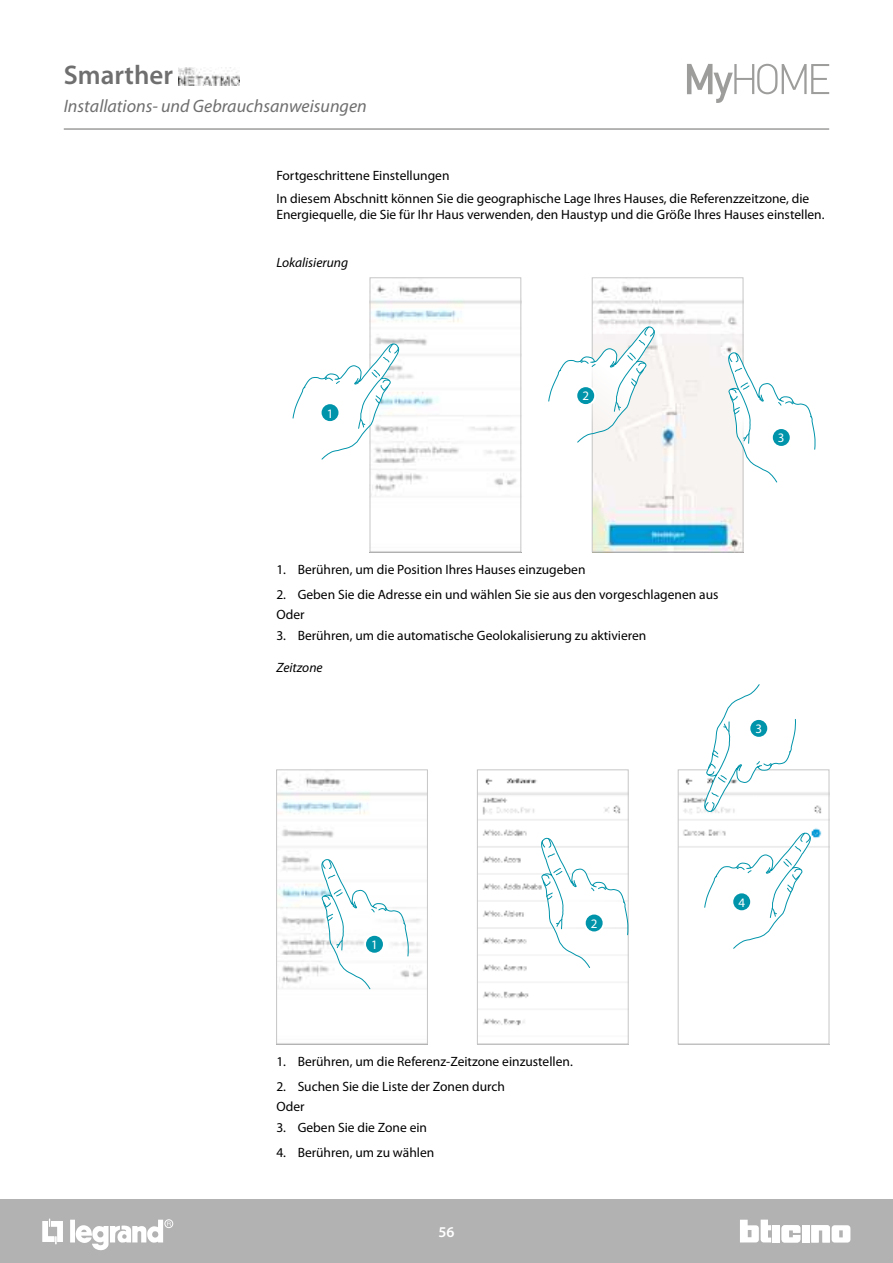
<style>
.page{position:relative;width:893px;height:1263px;background:#fff}
.page>*{position:absolute;margin:0;border:0;box-sizing:border-box;transform-origin:0 0}
.t1{font:600 27px "Myriad Pro";color:#706f6f}
.t2{font:italic 18px "Myriad Pro";color:#706f6f}
.t3{font:600 15px "Myriad Pro";color:#fff}
.t4{font:13.5px/16.2px "Myriad Pro";color:#000}
.t5{font:italic 13.5px "Myriad Pro";color:#000}
.t6{font:13.05px "Myriad Pro";color:#fff}
</style>
<div class="page">
<div style="left:0;top:1199px;width:893px;height:64px;background:#b2b2b2"></div>
<hr style="left:64px;top:128px;width:765px;height:2px;background:#9d9d9c">
<div style="left:772px;top:1225px;width:8px;height:17px;background:#fff"></div>
<div style="left:802px;top:1225px;width:8px;height:17px;background:#fff"></div>
<svg style="left:740px;top:1219px;width:31px;height:23px"></svg>
<svg style="left:782px;top:1225px;width:18px;height:17px"></svg>
<svg style="left:811px;top:1225px;width:39px;height:17px"></svg>
<svg style="left:687px;top:64px;width:142px;height:39px"></svg>
<div style="left:70px;top:1220px;width:5px;height:22px;background:#fff"></div>
<svg style="left:43px;top:1219px;width:20px;height:25px"></svg>
<div style="left:165px;top:1219px;width:8px;height:9px;border:1px solid #fff;border-radius:50%"></div>
<svg style="left:75px;top:1220px;width:96px;height:31px"></svg>
<img style="left:179px;top:67px;width:61px;height:18px">
<img style="left:594px;top:282px;width:147px;height:268px">
<div style="left:592px;top:278px;width:151px;height:274px;border:1px solid #c6c6c6"></div>
<svg style="left:728px;top:352px;width:88px;height:131px"></svg>
<svg style="left:771px;top:427px;width:21px;height:21px"></svg>
<div style="left:773px;top:429px;width:17px;height:17px;background:#0094aa;border-radius:50%"></div>
<img style="left:372px;top:285px;width:147px;height:212px">
<div style="left:370px;top:278px;width:151px;height:274px;border:1px solid #c6c6c6"></div>
<img style="left:278px;top:777px;width:148px;height:212px">
<div style="left:276px;top:770px;width:152px;height:274px;border:1px solid #c6c6c6"></div>
<img style="left:479px;top:778px;width:147px;height:248px">
<div style="left:477px;top:770px;width:151px;height:274px;border:1px solid #c6c6c6"></div>
<img style="left:680px;top:778px;width:147px;height:70px">
<div style="left:678px;top:770px;width:151px;height:274px;border:1px solid #c6c6c6"></div>
<svg style="left:292px;top:343px;width:107px;height:117px"></svg>
<svg style="left:320px;top:402px;width:20px;height:21px"></svg>
<div style="left:322px;top:404px;width:16px;height:17px;background:#0094aa;border-radius:50%"></div>
<svg style="left:548px;top:323px;width:107px;height:120px"></svg>
<svg style="left:575px;top:385px;width:21px;height:21px"></svg>
<div style="left:577px;top:387px;width:17px;height:17px;background:#0094aa;border-radius:50%"></div>
<svg style="left:321px;top:859px;width:88px;height:131px"></svg>
<svg style="left:364px;top:934px;width:21px;height:20px"></svg>
<div style="left:366px;top:936px;width:17px;height:17px;background:#0094aa;border-radius:50%"></div>
<svg style="left:541px;top:837px;width:88px;height:132px"></svg>
<svg style="left:584px;top:913px;width:21px;height:20px"></svg>
<div style="left:586px;top:914px;width:17px;height:17px;background:#0094aa;border-radius:50%"></div>
<svg style="left:704px;top:684px;width:92px;height:128px"></svg>
<svg style="left:748px;top:718px;width:21px;height:21px"></svg>
<div style="left:750px;top:720px;width:17px;height:17px;background:#0094aa;border-radius:50%"></div>
<svg style="left:704px;top:829px;width:107px;height:120px"></svg>
<svg style="left:731px;top:891px;width:21px;height:21px"></svg>
<div style="left:733px;top:893px;width:17px;height:17px;background:#0094aa;border-radius:50%"></div>
<h1 class="t1" style="left:64px;top:65px;width:111px">Smarther</h1>
<h2 class="t2" style="left:64px;top:97px;width:305px">Installations- und Gebrauchsanweisungen</h2>
<p class="t4" style="left:276px;top:168px;width:175px">Fortgeschrittene Einstellungen</p>
<p class="t4" style="left:276px;top:191px;width:550px">In diesem Abschnitt können Sie die geographische Lage Ihres Hauses, die Referenzzeitzone, die<br>Energiequelle, die Sie für Ihr Haus verwenden, den Haustyp und die Größe Ihres Hauses einstellen.</p>
<p class="t5" style="left:276px;top:256px;width:73px">Lokalisierung</p>
<p class="t6" style="left:327px;top:407px;width:8px">1</p>
<p class="t6" style="left:582px;top:390px;width:8px">2</p>
<p class="t6" style="left:778px;top:432px;width:8px">3</p>
<p class="t4" style="left:276px;top:562px;width:311px">1. Berühren, um die Position Ihres Hauses einzugeben</p>
<p class="t4" style="left:276px;top:586px;width:444px">2. Geben Sie die Adresse ein und wählen Sie sie aus den vorgeschlagenen aus</p>
<p class="t4" style="left:276px;top:607px;width:30px">Oder</p>
<p class="t4" style="left:276px;top:628px;width:371px">3. Berühren, um die automatische Geolokalisierung zu aktivieren</p>
<p class="t5" style="left:276px;top:661px;width:48px">Zeitzone</p>
<p class="t6" style="left:755px;top:722px;width:8px">3</p>
<p class="t6" style="left:371px;top:938px;width:8px">1</p>
<p class="t6" style="left:591px;top:917px;width:8px">2</p>
<p class="t4" style="left:276px;top:1054px;width:298px">1. Berühren, um die Referenz-Zeitzone einzustellen.</p>
<p class="t4" style="left:276px;top:1078px;width:230px">2. Suchen Sie die Liste der Zonen durch</p>
<p class="t4" style="left:276px;top:1099px;width:30px">Oder</p>
<p class="t4" style="left:276px;top:1120px;width:152px">3. Geben Sie die Zone ein</p>
<p class="t4" style="left:276px;top:1145px;width:159px">4. Berühren, um zu wählen</p>
<p class="t3" style="left:438px;top:1226px;width:18px">56</p>
<p class="t6" style="left:738px;top:896px;width:8px">4</p>
</div>
